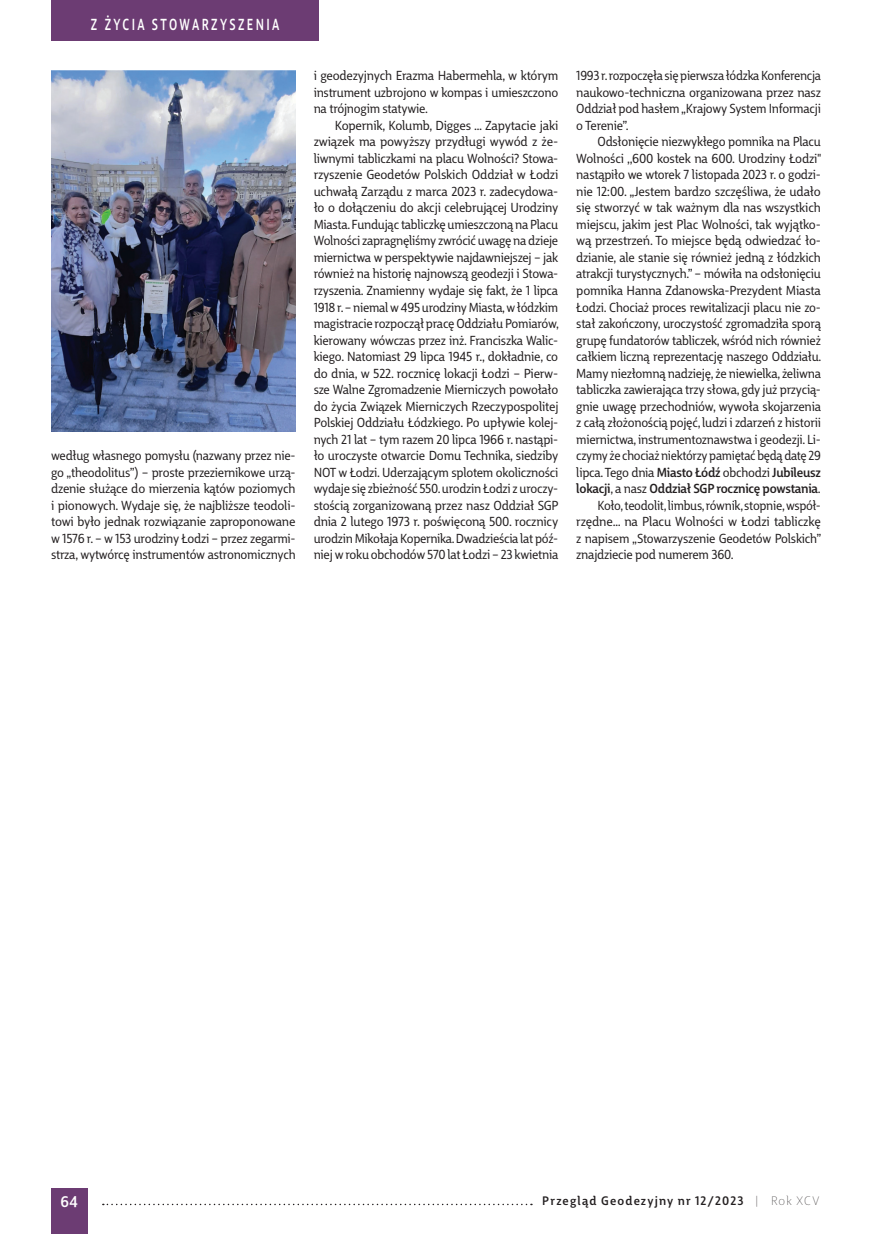
<style>
.page{position:relative;width:872px;height:1234px;background:#fff}
.page>*{position:absolute;margin:0;border:0;box-sizing:border-box;transform-origin:0 0}
.t1{font:500 15.6px "Big City Grotesque Pro";letter-spacing:.2em;color:#fff;scale:.77 1}
.t2{font:500 15px "Big City Grotesque Pro";color:#fff}
.Normalny{font:12.75px/16.5px "Big City Grotesque Pro";letter-spacing:-.02em;color:#231f20;text-align:justify}
.Normalny-2{font:12.75px/16.5px "Big City Grotesque Pro";letter-spacing:-.02em;color:#231f20;text-align:justify;scale:.96 1}
.t3{font:500 12px "Big City Grotesque Pro";letter-spacing:.095em;color:#231f20}
.s1{font-weight:500}
.s2{font-weight:100}
</style>
<div class="page">
<div style="left:51px;top:1188px;width:37px;height:45px;background:#6c3c73"></div>
<div style="left:51px;top:0;width:268px;height:40px;background:#6c3c73"></div>
<svg style="left:103px;top:1203px;width:429px;height:1px"></svg>
<img style="left:51px;top:70px;width:245px;height:361px">
<p class="t1" style="left:91px;top:12px;width:246px">Z ŻYCIA STOWARZYSZENIA</p>
<p class="Normalny" style="left:51px;top:446px;width:246px">według własnego pomysłu (nazwany przez nie&shy;go „theodolitus”) – proste przeziernikowe urzą&shy;dzenie służące do mierzenia kątów poziomych i pionowych. Wydaje się, że najbliższe teodoli&shy;towi było jednak rozwiązanie zaproponowane w 1576 r. – w 153 urodziny Łodzi – przez zegarmi&shy;strza, wytwórcę instrumentów astronomicznych</p>
<p class="Normalny" style="left:314px;top:67px;width:246px">i geodezyjnych Erazma Habermehla, w którym instrument uzbrojono w kompas i umieszczono na trójnogim statywie.</p>
<p class="Normalny" style="left:314px;top:116px;width:247px;text-indent:21px">Kopernik, Kolumb, Digges … Zapytacie jaki związek ma powyższy przydługi wywód z że&shy;liwnymi tabliczkami na placu Wolności? Stowa&shy;rzyszenie Geodetów Polskich Oddział w Łodzi uchwałą Zarządu z marca 2023 r. zadecydowa&shy;ło o dołączeniu do akcji celebrującej Urodziny Miasta. Fundując tabliczkę umieszczoną na Placu Wolności zapragnęliśmy zwrócić uwagę na dzieje miernictwa w perspektywie najdawniejszej – jak również na historię najnowszą geodezji i Stowa&shy;rzyszenia. Znamienny wydaje się fakt, że 1 lipca 1918 r. – niemal w 495 urodziny Miasta, w łódzkim magistracie rozpoczął pracę Oddziału Pomiarów, kierowany wówczas przez inż. Franciszka Walic&shy;kiego. Natomiast 29 lipca 1945 r., dokładnie, co do dnia, w 522. rocznicę lokacji Łodzi – Pierw&shy;sze Walne Zgromadzenie Mierniczych powołało do życia Związek Mierniczych Rzeczypospolitej Polskiej Oddziału Łódzkiego. Po upływie kolej&shy;nych 21 lat – tym razem 20 lipca 1966 r. nastąpi&shy;ło uroczyste otwarcie Domu Technika, siedziby NOT w Łodzi. Uderzającym splotem okoliczności wydaje się zbieżność 550. urodzin Łodzi z uroczy&shy;stością zorganizowaną przez nasz Oddział SGP dnia 2 lutego 1973 r. poświęconą 500. rocznicy urodzin Mikołaja Kopernika. Dwadzieścia lat póź&shy;niej w roku obchodów 570 lat Łodzi – 23 kwietnia</p>
<p class="Normalny-2" style="left:576px;top:67px;width:256px">1993 r. rozpoczęła się pierwsza łódzka Konferencja naukowo-techniczna organizowana przez nasz Oddział pod hasłem „Krajowy System Informacji o Terenie”.</p>
<p class="Normalny" style="left:576px;top:133px;width:247px;text-indent:21px">Odsłonięcie niezwykłego pomnika na Placu Wolności ,,600 kostek na 600. Urodziny Łodzi" nastąpiło we wtorek 7 listopada 2023 r. o godzi&shy;nie 12:00. „Jestem bardzo szczęśliwa, że udało się stworzyć w tak ważnym dla nas wszystkich miejscu, jakim jest Plac Wolności, tak wyjątko&shy;wą przestrzeń. To miejsce będą odwiedzać ło&shy;dzianie, ale stanie się również jedną z łódzkich atrakcji turystycznych.” – mówiła na odsłonięciu pomnika Hanna Zdanowska-Prezydent Miasta Łodzi. Chociaż proces rewitalizacji placu nie zo&shy;stał zakończony, uroczystość zgromadziła sporą grupę fundatorów tabliczek, wśród nich również całkiem liczną reprezentację naszego Oddziału.<br>Mamy niezłomną nadzieję, że niewielka, żeliwna tabliczka zawierająca trzy słowa, gdy już przycią&shy;gnie uwagę przechodniów, wywoła skojarzenia z całą złożonością pojęć, ludzi i zdarzeń z historii miernictwa, instrumentoznawstwa i geodezji. Li&shy;czymy że chociaż niektórzy pamiętać będą datę 29 lipca. Tego dnia <span class="s1">Miasto Łódź</span> obchodzi <span class="s1">Jubileusz lokacji</span>, a nasz <span class="s1">Oddział SGP rocznicę powstania</span>.</p>
<p class="Normalny" style="left:576px;top:496px;width:247px;text-indent:21px">Koło, teodolit, limbus, równik, stopnie, współ&shy;rzędne… na Placu Wolności w Łodzi tabliczkę z napisem „Stowarzyszenie Geodetów Polskich” znajdziecie pod numerem 360.</p>
<p class="t2" style="left:60px;top:1189px;width:19px">64</p>
<p class="t3" style="left:542px;top:1190px;width:278px">Przegląd Geodezyjny nr 12/2023 <span class="s2">| Rok XCV</span></p>
</div>
